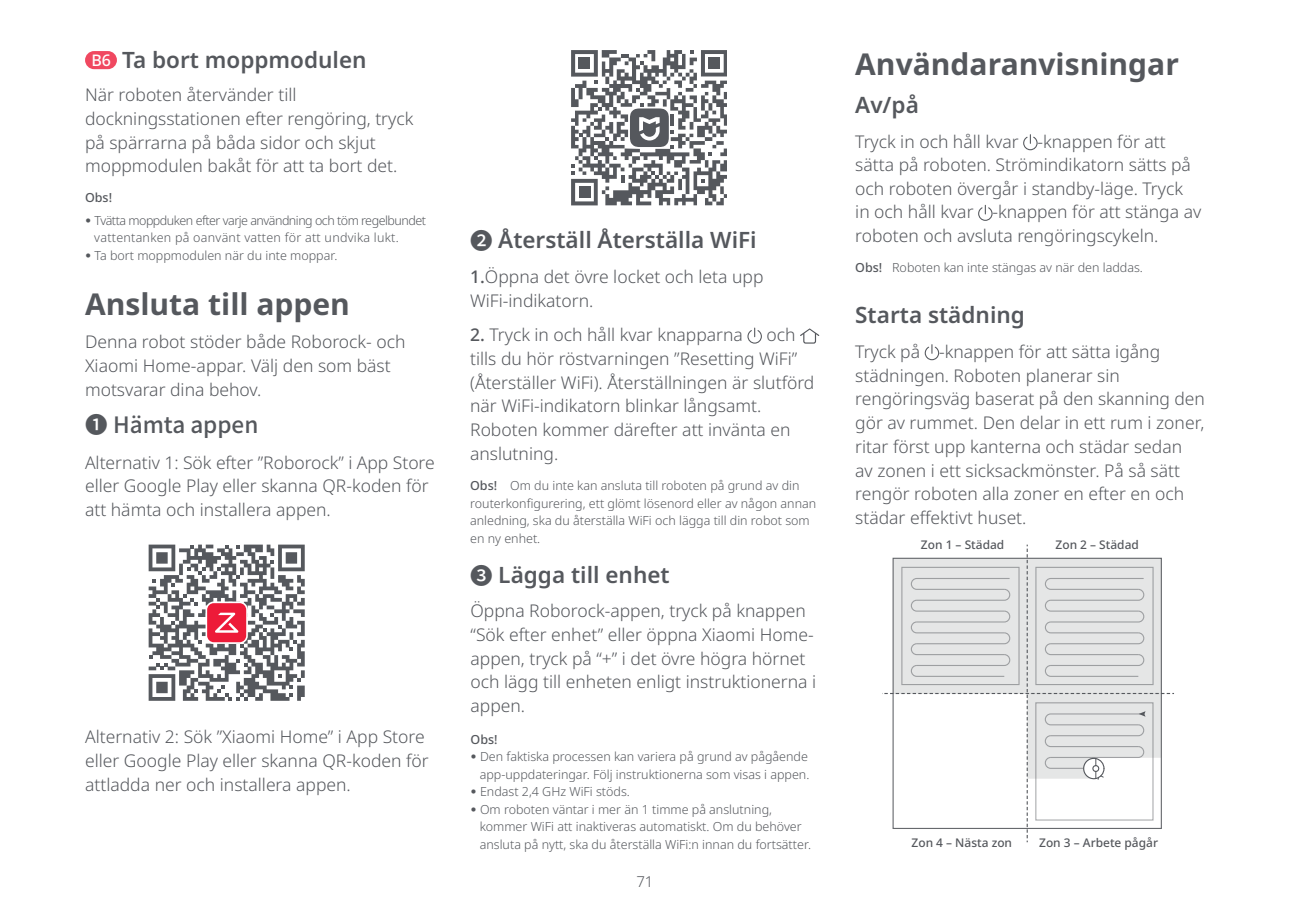
<style>
.page{position:relative;width:1290px;height:922px;background:#fff}
.page>*{position:absolute;margin:0;border:0;box-sizing:border-box;transform-origin:0 0}
.t1{font:700 30px "Noto Sans";color:#55585d}
.t2{font:600 22.5px "Noto Sans";color:#55585d}
.t3{font:500 22.5px "Noto Sans SC";color:#55585d}
.t4{font:300 17.5px/23.8px "Noto Sans";color:#55585d}
.t5{font:300 15px "Noto Sans";color:#55585d}
.t6{font:300 12.5px/17.5px "Noto Sans";color:#55585d}
.t7{font:300 12.5px/17.5px "Noto Sans";letter-spacing:-.04em;color:#55585d}
.t8{font:500 12.5px "Noto Sans";color:#55585d}
.t9{font:500 12px "Noto Sans";color:#55585d}
.s1{font-weight:500;font-size:16px;color:#fff}
.s2{font-family:"Ping Fang SC";font-weight:400}
.s3{font-family:"Noto Sans SC";font-weight:500}
.s4{font-weight:500}
</style>
<div class="page">
<svg style="left:925px;top:344px;width:14px;height:16px"></svg>
<svg style="left:978px;top:205px;width:14px;height:16px"></svg>
<svg style="left:884px;top:544px;width:290px;height:298px"></svg>
<svg style="left:1023px;top:134px;width:14px;height:16px"></svg>
<svg style="left:747px;top:327px;width:15px;height:16px"></svg>
<svg style="left:800px;top:328px;width:19px;height:15px"></svg>
<div style="left:85px;top:51px;width:32px;height:18px;background:#f04860;border-radius:9px"></div>
<svg style="left:149px;top:544px;width:156px;height:156px"></svg>
<svg style="left:571px;top:50px;width:156px;height:155px"></svg>
<p class="t2" style="left:91px;top:44px;width:277px"><span class="s1">B6</span> Ta bort moppmodulen</p>
<p class="t4" style="left:85px;top:83px;width:330px">När roboten återvänder till dockningsstationen efter rengöring, tryck på spärrarna på båda sidor och skjut moppmodulen bakåt för att ta bort det.</p>
<p class="t8" style="left:85px;top:189px;width:29px">Obs!</p>
<p class="t7" style="left:94px;top:211px;width:333px;text-indent:-9px"><span class="s2">•</span> Tvätta moppduken efter varje användning och töm regelbundet vattentanken på oanvänt vatten för att undvika lukt.</p>
<p class="t6" style="left:85px;top:246px;width:254px"><span class="s2">•</span> Ta bort moppmodulen när du inte moppar.</p>
<h1 class="t1" style="left:85px;top:283px;width:266px">Ansluta till appen</h1>
<p class="t4" style="left:85px;top:330px;width:322px">Denna robot stöder både Roborock- och<br>Xiaomi Home-appar. Välj den som bäst motsvarar dina behov.</p>
<p class="t3" style="left:85px;top:412px;width:175px">❶ Hämta appen</p>
<p class="t4" style="left:85px;top:450px;width:351px">Alternativ 1: Sök efter ”Roborock” i App Store eller Google Play eller skanna QR-koden för att hämta och installera appen.</p>
<p class="t4" style="left:85px;top:725px;width:345px">Alternativ 2: Sök ”Xiaomi Home” i App Store eller Google Play eller skanna QR-koden för attladda ner och installera appen.</p>
<p class="t2" style="left:470px;top:224px;width:288px"><span class="s3">❷</span> Återställ Återställa WiFi</p>
<p class="t4" style="left:470px;top:265px;width:295px"><span class="s4">1.</span>Öppna det övre locket och leta upp<br>WiFi-indikatorn.</p>
<p class="t4" style="left:470px;top:323px;width:274px"><span class="s4">2.</span> Tryck in och håll kvar knapparna</p>
<p class="t4" style="left:470px;top:323px;width:346px;text-indent:296px">och tills du hör röstvarningen ”Resetting WiFi” (Återställer WiFi). Återställningen är slutförd när WiFi-indikatorn blinkar långsamt.<br>Roboten kommer därefter att invänta en anslutning.</p>
<p class="t6" style="left:470px;top:477px;width:348px;text-indent:40px">Om du inte kan ansluta till roboten på grund av din routerkonfigurering, ett glömt lösenord eller av någon annan anledning, ska du återställa WiFi och lägga till din robot som en ny enhet.</p>
<p class="t8" style="left:470px;top:476px;width:29px">Obs!</p>
<p class="t2" style="left:470px;top:559px;width:201px"><span class="s3">❸</span> Lägga till enhet</p>
<p class="t4" style="left:470px;top:599px;width:347px">Öppna Roborock-appen, tryck på knappen “Sök efter enhet” eller öppna Xiaomi Home&shy;appen, tryck på “+” i det övre högra hörnet och lägg till enheten enligt instruktionerna i appen.</p>
<p class="t8" style="left:470px;top:730px;width:29px">Obs!</p>
<p class="t6" style="left:470px;top:747px;width:340px;text-align:right"><span class="s2">•</span> Den faktiska processen kan variera på grund av pågående app-uppdateringar. Följ instruktionerna som visas i appen.</p>
<p class="t6" style="left:470px;top:782px;width:161px"><span class="s2">•</span> Endast 2,4 GHz WiFi stöds.</p>
<p class="t6" style="left:480px;top:800px;width:333px;text-indent:-9px"><span class="s2">•</span> Om roboten väntar i mer än 1 timme på anslutning, kommer WiFi att inaktiveras automatiskt. Om du behöver ansluta på nytt, ska du återställa WiFi:n innan du fortsätter.</p>
<p class="t5" style="left:636px;top:871px;width:19px">71</p>
<h1 class="t1" style="left:855px;top:43px;width:325px">Användaranvisningar</h1>
<p class="t2" style="left:855px;top:89px;width:65px">Av/på</p>
<p class="t4" style="left:855px;top:130px;width:312px">Tryck in och håll kvar -knappen för att</p>
<p class="t4" style="left:855px;top:153px;width:347px">sätta på roboten. Strömindikatorn sätts på och roboten övergår i standby-läge. Tryck in och håll kvar -knappen för att stänga av roboten och avsluta rengöringscykeln.</p>
<p class="t6" style="left:855px;top:258px;width:289px"><span class="s4">Obs!</span> Roboten kan inte stängas av när den laddas.</p>
<p class="t2" style="left:855px;top:299px;width:171px">Starta städning</p>
<p class="t4" style="left:855px;top:340px;width:351px">Tryck på -knappen för att sätta igång städningen. Roboten planerar sin rengöringsväg baserat på den skanning den gör av rummet. Den delar in ett rum i zoner, ritar först upp kanterna och städar sedan<br>av zonen i ett sicksackmönster. På så sätt rengör roboten alla zoner en efter en och städar effektivt huset.</p>
<p class="t9" style="left:921px;top:535px;width:85px">Zon 1 – Städad</p>
<p class="t9" style="left:1055px;top:535px;width:85px">Zon 2 – Städad</p>
<p class="t9" style="left:911px;top:834px;width:102px">Zon 4 – Nästa zon</p>
<p class="t9" style="left:1039px;top:834px;width:120px">Zon 3 – Arbete pågår</p>
</div>
